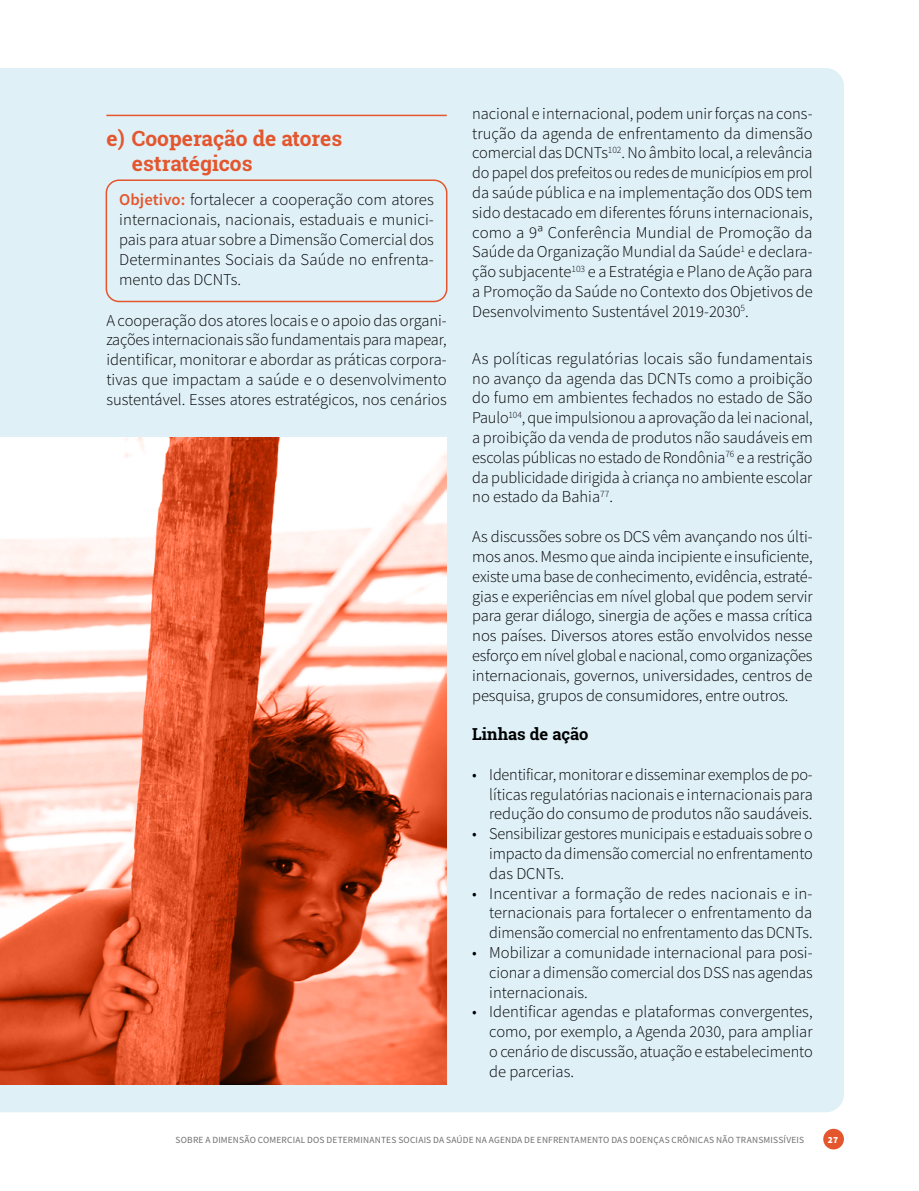
<style>
.page{position:relative;width:919px;height:1191px;background:#fff}
.page>*{position:absolute;margin:0;border:0;box-sizing:border-box;transform-origin:0 0}
.t1{font:700 21px/25.2px "Roboto Slab";color:#e4562d}
.t2{font:300 16.5px/19.8px "Source Sans Pro";letter-spacing:-.005em;color:#000;text-align:justify}
.t3{font:700 16.5px "Roboto Slab";color:#000}
.t4{font:9.3px "Source Sans Pro";letter-spacing:.02em;color:#706f6f}
.t5{font:900 9.3px "Source Sans Pro";color:#fff}
.s1{font-weight:600;color:#e4562d}
</style>
<div class="page">
<div style="left:0;top:68px;width:843px;height:1044px;background:#dff0f7"></div>
<img style="left:0;top:437px;width:446px;height:647px">
<hr style="left:106px;top:115px;width:340px;height:1px;background:#e4562d">
<div style="left:106px;top:179px;width:341px;height:123px;border:2px solid #e4562d;border-radius:13px"></div>
<div style="left:823px;top:1128px;width:20px;height:21px;background:#e4562d;border-radius:50%"></div>
<p class="t1" style="left:132px;top:125px;width:212px;text-indent:-26px">e) Cooperação de atores estratégicos</p>
<p class="t2" style="left:119px;top:190px;width:316px"><span class="s1">Objetivo:</span> fortalecer a cooperação com atores internacionais, nacionais, estaduais e munici&shy;pais para atuar sobre a Dimensão Comercial dos Determinantes Sociais da Saúde no enfrenta&shy;mento das DCNTs.</p>
<p class="t2" style="left:106px;top:310px;width:342px">A cooperação dos atores locais e o apoio das organi&shy;zações internacionais são fundamentais para mapear, identificar, monitorar e abordar as práticas corpora&shy;tivas que impactam a saúde e o desenvolvimento sustentável. Esses atores estratégicos, nos cenários</p>
<p class="t2" style="left:472px;top:103px;width:342px">nacional e internacional, podem unir forças na cons&shy;trução da agenda de enfrentamento da dimensão comercial das DCNTs<sup>102</sup>. No âmbito local, a relevância do papel dos prefeitos ou redes de municípios em prol da saúde pública e na implementação dos ODS tem sido destacado em diferentes fóruns internacionais, como a 9ª Conferência Mundial de Promoção da Saúde da Organização Mundial da Saúde<sup>1</sup> e declara&shy;ção subjacente<sup>103</sup> e a Estratégia e Plano de Ação para a Promoção da Saúde no Contexto dos Objetivos de Desenvolvimento Sustentável 2019-2030<sup>5</sup>.</p>
<p class="t2" style="left:472px;top:348px;width:342px">As políticas regulatórias locais são fundamentais no avanço da agenda das DCNTs como a proibição do fumo em ambientes fechados no estado de São Paulo<sup>104</sup>, que impulsionou a aprovação da lei nacional, a proibição da venda de produtos não saudáveis em escolas públicas no estado de Rondônia<sup>76</sup> e a restrição da publicidade dirigida à criança no ambiente escolar no estado da Bahia<sup>77</sup>.</p>
<p class="t2" style="left:472px;top:527px;width:342px">As discussões sobre os DCS vêm avançando nos últi&shy;mos anos. Mesmo que ainda incipiente e insuficiente, existe uma base de conhecimento, evidência, estraté&shy;gias e experiências em nível global que podem servir para gerar diálogo, sinergia de ações e massa crítica nos países. Diversos atores estão envolvidos nesse esforço em nível global e nacional, como organizações internacionais, governos, universidades, centros de pesquisa, grupos de consumidores, entre outros.</p>
<p class="t3" style="left:472px;top:723px;width:118px">Linhas de ação</p>
<p class="t2" style="left:489px;top:764px;width:325px;text-indent:-17px">• Identificar, monitorar e disseminar exemplos de po&shy;líticas regulatórias nacionais e internacionais para redução do consumo de produtos não saudáveis.</p>
<p class="t2" style="left:489px;top:824px;width:325px;text-indent:-17px">• Sensibilizar gestores municipais e estaduais sobre o impacto da dimensão comercial no enfrentamento das DCNTs.</p>
<p class="t2" style="left:489px;top:883px;width:325px;text-indent:-17px">• Incentivar a formação de redes nacionais e in&shy;ternacionais para fortalecer o enfrentamento da dimensão comercial no enfrentamento das DCNTs.</p>
<p class="t2" style="left:489px;top:942px;width:325px;text-indent:-17px">• Mobilizar a comunidade internacional para posi&shy;cionar a dimensão comercial dos DSS nas agendas internacionais.</p>
<p class="t2" style="left:489px;top:1002px;width:325px;text-indent:-17px">• Identificar agendas e plataformas convergentes, como, por exemplo, a Agenda 2030, para ampliar o cenário de discussão, atuação e estabelecimento de parcerias.</p>
<p class="t4" style="left:175px;top:1133px;width:630px">SOBRE A DIMENSÃO COMERCIAL DOS DETERMINANTES SOCIAIS DA SAÚDE NA AGENDA DE ENFRENTAMENTO DAS DOENÇAS CRÔNICAS NÃO TRANSMISSÍVEIS</p>
<p class="t5" style="left:827px;top:1133px;width:12px">27</p>
</div>
